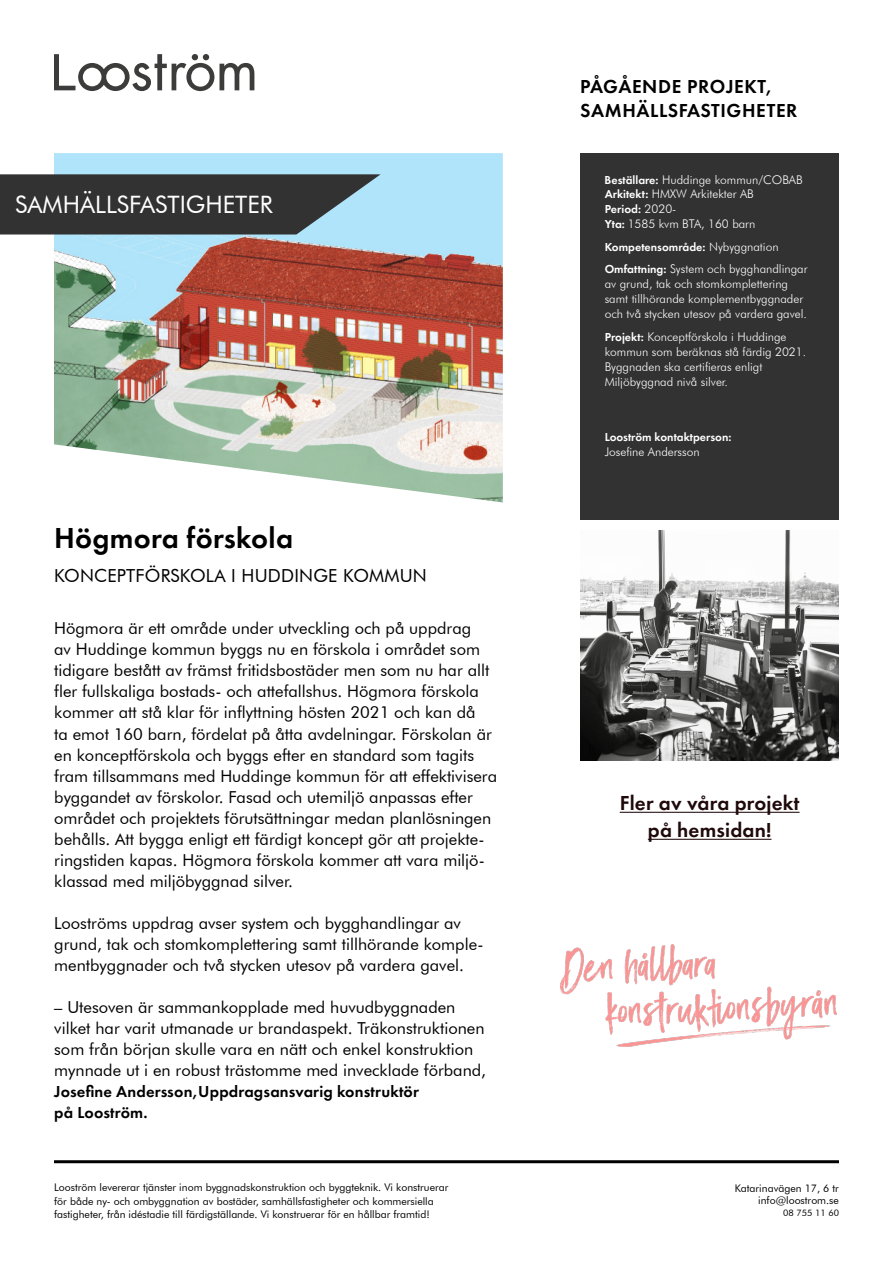
<style>
.page{position:relative;width:893px;height:1263px;background:#fff}
.page>*{position:absolute;margin:0;border:0;box-sizing:border-box;transform-origin:0 0}
.t1{font:600 30px "Futura PT";letter-spacing:.01em;color:#000}
.t2{font:24px "Futura BT";color:#fff}
.t3{font:600 21px/27px "Futura PT";letter-spacing:.01em;color:#1f090a;text-align:center}
.t4{font:600 19.5px/24px "Futura PT";letter-spacing:.03em;color:#000}
.t5{font:18px "Futura BT";letter-spacing:.01em;color:#000}
.t6{font:16.5px/21px "Futura BT";color:#000}
.t7{font:600 16.5px/21px "Futura PT";letter-spacing:.01em;color:#000}
.t8{font:300 12px/15px "Futura BT";color:#fff}
.t9{font:600 12px "Futura PT";color:#fff}
.t10{font:10.5px/13.5px "Futura BT";color:#000}
.t11{font:9px "Futura BT";color:#000}
.s1{font-family:"Futura PT";font-weight:600}
.s2{font-family:"Futura BT";font-weight:300}
</style>
<div class="page">
<svg style="left:54px;top:54px;width:200px;height:37px"></svg>
<div style="left:580px;top:153px;width:259px;height:366px;background:#323232"></div>
<img style="left:54px;top:153px;width:449px;height:349px">
<svg style="left:0;top:174px;width:381px;height:60px"></svg>
<hr style="left:54px;top:1160px;width:785px;height:3px;background:#000">
<img style="left:560px;top:944px;width:277px;height:103px">
<hr style="left:620px;top:812px;width:180px;height:1px;background:#1f090a">
<hr style="left:648px;top:839px;width:123px;height:1px;background:#1f090a">
<img style="left:580px;top:530px;width:259px;height:230px">
<p class="t4" style="left:580px;top:74px;width:219px">PÅGÅENDE PROJEKT,<br>SAMHÄLLSFASTIGHETER</p>
<p class="t8" style="left:605px;top:172px;width:200px"><span class="s1">Beställare:</span> Huddinge kommun/COBAB</p>
<h2 class="t2" style="left:15px;top:190px;width:259px">SAMHÄLLSFASTIGHETER</h2>
<p class="t8" style="left:605px;top:186px;width:151px"><span class="s1">Arkitekt:</span> HMXW Arkitekter AB</p>
<p class="t9" style="left:605px;top:202px;width:73px">Period: <span class="s2">2020-</span></p>
<p class="t8" style="left:605px;top:216px;width:152px"><span class="s1">Yta:</span> 1585 kvm BTA, 160 barn</p>
<p class="t9" style="left:605px;top:239px;width:175px">Kompetensområde: <span class="s2">Nybyggnation</span></p>
<p class="t8" style="left:605px;top:261px;width:204px"><span class="s1">Omfattning:</span> System och bygghandlingar av grund, tak och stomkomplettering samt tillhörande komplementbyggnader och två stycken utesov på vardera gavel.</p>
<p class="t8" style="left:605px;top:329px;width:203px"><span class="s1">Projekt:</span> Konceptförskola i Huddinge kommun som beräknas stå färdig 2021.<br>Byggnaden ska certifieras enligt Miljöbyggnad nivå silver.</p>
<h1 class="t1" style="left:54px;top:519px;width:241px">Högmora förskola</h1>
<p class="t5" style="left:54px;top:565px;width:374px">KONCEPTFÖRSKOLA I HUDDINGE KOMMUN</p>
<p class="t6" style="left:54px;top:618px;width:444px">Högmora är ett område under utveckling och på uppdrag<br>av Huddinge kommun byggs nu en förskola i området som tidigare bestått av främst fritidsbostäder men som nu har allt fler fullskaliga bostads- och attefallshus. Högmora förskola kommer att stå klar för inflyttning hösten 2021 och kan då<br>ta emot 160 barn, fördelat på åtta avdelningar. Förskolan är en konceptförskola och byggs efter en standard som tagits fram tillsammans med Huddinge kommun för att effektivisera byggandet av förskolor. Fasad och utemiljö anpassas efter området och projektets förutsättningar medan planlösningen behålls. Att bygga enligt ett färdigt koncept gör att projekte&shy;ringstiden kapas. Högmora förskola kommer att vara miljö&shy;klassad med miljöbyggnad silver.</p>
<p class="t6" style="left:54px;top:912px;width:431px">Looströms uppdrag avser system och bygghandlingar av grund, tak och stomkomplettering samt tillhörande komple&shy;mentbyggnader och två stycken utesov på vardera gavel.</p>
<p class="t6" style="left:54px;top:996px;width:433px">– Utesoven är sammankopplade med huvudbyggnaden vilket har varit utmanade ur brandaspekt. Träkonstruktionen som från början skulle vara en nätt och enkel konstruktion mynnade ut i en robust trästomme med invecklade förband,</p>
<p class="t7" style="left:54px;top:1080px;width:366px">Josefine Andersson,Uppdragsansvarig konstruktör på Looström.</p>
<p class="t9" style="left:605px;top:429px;width:128px">Looström kontaktperson:</p>
<p class="t8" style="left:605px;top:444px;width:97px">Josefine Andersson</p>
<p class="t3" style="left:620px;top:789px;width:181px">Fler av våra projekt på hemsidan!</p>
<p class="t10" style="left:54px;top:1181px;width:396px">Looström levererar tjänster inom byggnadskonstruktion och byggteknik. Vi konstruerar för både ny- och ombyggnation av bostäder, samhällsfastigheter och kommersiella fastigheter, från idéstadie till färdigställande. Vi konstruerar för en hållbar framtid!</p>
<p class="t10" style="left:735px;top:1182px;width:106px;line-height:12px;text-align:right">Katarinavägen 17, 6 tr info@loostrom.se</p>
<p class="t11" style="left:783px;top:1207px;width:57px">08 755 11 60</p>
</div>
